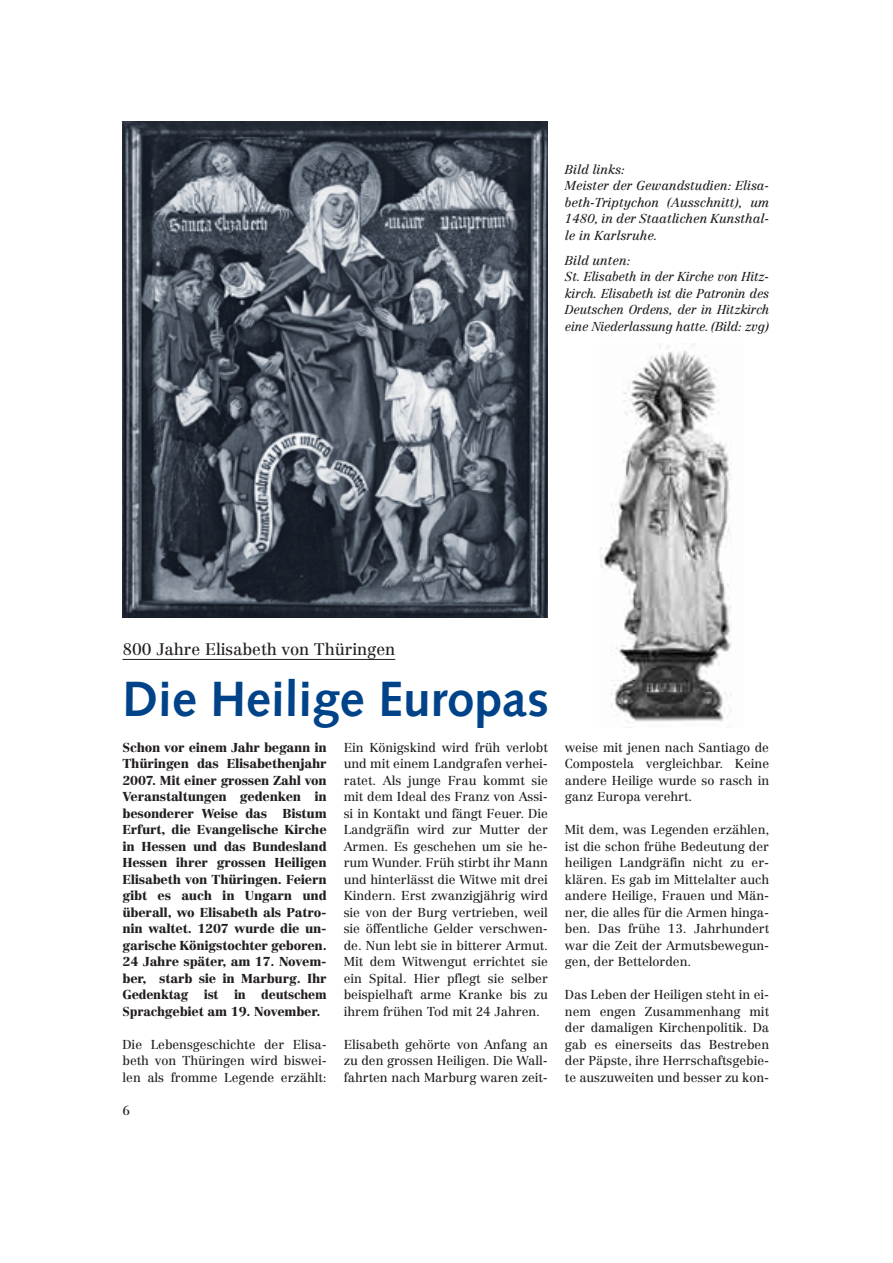
<style>
.page{position:relative;width:893px;height:1263px;background:#fff}
.page>*{position:absolute;margin:0;border:0;box-sizing:border-box;transform-origin:0 0}
.t1{font:700 49.5px "Syntax";color:#004389}
.t2{font:16.5px "Centennial";letter-spacing:-.005em;color:#231f20}
.t3{font:12.75px/16.5px "Centennial";letter-spacing:-.005em;color:#231f20;text-align:justify}
.t4{font:900 12.75px/16.5px "Centennial";letter-spacing:-.015em;color:#231f20;text-align:justify}
.t5{font:italic 12.75px/16.5px "Centennial";letter-spacing:-.015em;color:#231f20}
</style>
<div class="page">
<img style="left:122px;top:121px;width:426px;height:496px">
<img style="left:600px;top:344px;width:132px;height:379px">
<hr style="left:122px;top:659px;width:273px;height:1px;background:#231f20">
<p class="t5" style="left:565px;top:162px;width:206px">Bild links:<br>Meister der Gewandstudien: Elisa&shy;beth-Triptychon (Ausschnitt), um<br>1480, in der Staatlichen Kunsthal&shy;le in Karlsruhe.</p>
<p class="t5" style="left:565px;top:253px;width:206px">Bild unten:<br>St. Elisabeth in der Kirche von Hitz&shy;kirch. Elisabeth ist die Patronin des<br>Deutschen Ordens, der in Hitzkirch eine Niederlassung hatte. (Bild: zvg)</p>
<p class="t2" style="left:122px;top:642px;width:274px">800 Jahre Elisabeth von Thüringen</p>
<h1 class="t1" style="left:122px;top:679px;width:428px">Die Heilige Europas</h1>
<p class="t4" style="left:122px;top:740px;width:206px">Schon vor einem Jahr begann in Thüringen das Elisabethenjahr 2007. Mit einer grossen Zahl von Veranstaltungen gedenken in besonderer Weise das Bistum Erfurt, die Evangelische Kirche in Hessen und das Bundesland Hessen ihrer grossen Heiligen Elisabeth von Thüringen. Feiern gibt es auch in Ungarn und überall, wo Elisabeth als Patro&shy;nin waltet. 1207 wurde die un&shy;garische Königstochter geboren.<br>24 Jahre später, am 17. Novem&shy;ber, starb sie in Marburg. Ihr Gedenktag ist in deutschem Sprachgebiet am 19. November.</p>
<p class="t3" style="left:122px;top:1037px;width:206px">Die Lebensgeschichte der Elisa&shy;beth von Thüringen wird biswei&shy;len als fromme Legende erzählt:</p>
<p class="t3" style="left:344px;top:740px;width:206px">Ein Königskind wird früh verlobt und mit einem Landgrafen verhei&shy;ratet. Als junge Frau kommt sie mit dem Ideal des Franz von Assi&shy;si in Kontakt und fängt Feuer. Die Landgräfin wird zur Mutter der Armen. Es geschehen um sie he&shy;rum Wunder. Früh stirbt ihr Mann und hinterlässt die Witwe mit drei Kindern. Erst zwanzigjährig wird sie von der Burg vertrieben, weil sie öffentliche Gelder verschwen&shy;de. Nun lebt sie in bitterer Armut.<br>Mit dem Witwengut errichtet sie ein Spital. Hier pflegt sie selber beispielhaft arme Kranke bis zu ihrem frühen Tod mit 24 Jahren.</p>
<p class="t3" style="left:344px;top:1037px;width:206px">Elisabeth gehörte von Anfang an zu den grossen Heiligen. Die Wall&shy;fahrten nach Marburg waren zeit-</p>
<p class="t3" style="left:122px;top:1103px;width:9px">6</p>
<p class="t3" style="left:565px;top:740px;width:206px">weise mit jenen nach Santiago de Compostela vergleichbar. Keine andere Heilige wurde so rasch in ganz Europa verehrt.</p>
<p class="t3" style="left:565px;top:823px;width:206px">Mit dem, was Legenden erzählen, ist die schon frühe Bedeutung der heiligen Landgräfin nicht zu er&shy;klären. Es gab im Mittelalter auch andere Heilige, Frauen und Män&shy;ner, die alles für die Armen hinga&shy;ben. Das frühe 13. Jahrhundert war die Zeit der Armutsbewegun&shy;gen, der Bettelorden.</p>
<p class="t3" style="left:565px;top:988px;width:206px">Das Leben der Heiligen steht in ei&shy;nem engen Zusammenhang mit der damaligen Kirchenpolitik. Da gab es einerseits das Bestreben der Päpste, ihre Herrschaftsgebie&shy;te auszuweiten und besser zu kon-</p>
</div>
